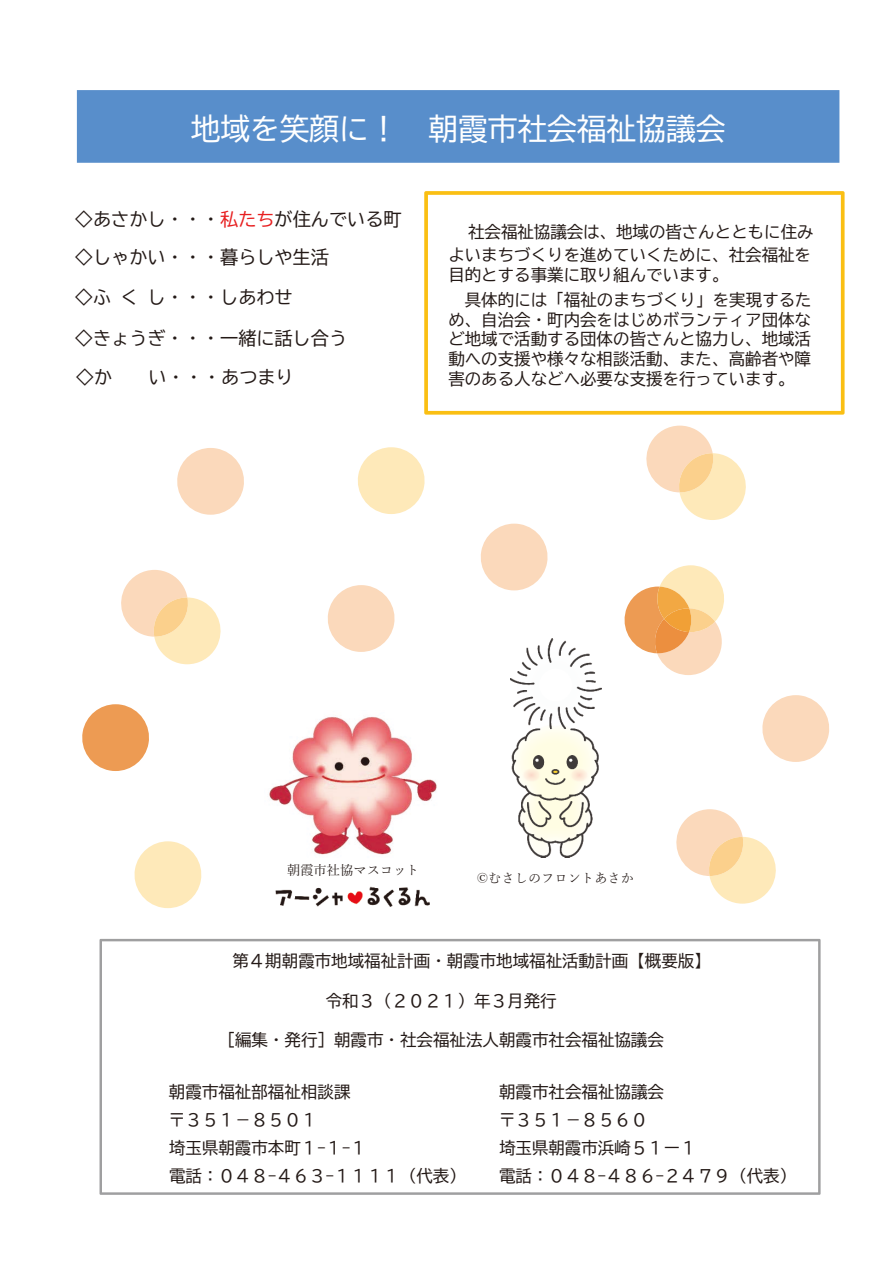
<style>
.page{position:relative;width:893px;height:1263px;background:#fff}
.page>*{position:absolute;margin:0;border:0;box-sizing:border-box;transform-origin:0 0}
.t1{font:29.7px "BIZ UD Gothic";color:#fff}
.t2{font:18.15px/37.5px "BIZ UD Gothic";color:#231916}
.t3{font:16.5px/19.8px "BIZ UD Gothic";color:#231916;text-align:right}
.t4{font:13.2px "Yu Mincho";color:#231916}
.s1{color:#e71f20}
</style>
<div class="page">
<svg style="left:424px;top:191px;width:421px;height:224px"></svg>
<svg style="left:100px;top:939px;width:721px;height:256px"></svg>
<svg style="left:327px;top:585px;width:68px;height:67px"></svg>
<svg style="left:134px;top:841px;width:68px;height:67px"></svg>
<svg style="left:82px;top:704px;width:67px;height:67px"></svg>
<svg style="left:624px;top:565px;width:100px;height:110px"></svg>
<svg style="left:121px;top:570px;width:100px;height:94px"></svg>
<img style="left:510px;top:639px;width:91px;height:218px">
<img style="left:269px;top:716px;width:168px;height:139px">
<img style="left:275px;top:886px;width:155px;height:21px">
<svg style="left:676px;top:809px;width:100px;height:95px"></svg>
<svg style="left:762px;top:695px;width:68px;height:67px"></svg>
<div style="left:77px;top:90px;width:762px;height:73px;background:#588ecb"></div>
<svg style="left:480px;top:524px;width:68px;height:66px"></svg>
<svg style="left:646px;top:426px;width:100px;height:94px"></svg>
<svg style="left:358px;top:447px;width:67px;height:67px"></svg>
<svg style="left:177px;top:448px;width:67px;height:67px"></svg>
<h1 class="t1" style="left:191px;top:114px;width:536px">地域を笑顔に！ 朝霞市社会福祉協議会</h1>
<p class="t2" style="left:75px;top:200px;width:328px">◇あさかし・・・<span class="s1">私たち</span>が住んでいる町◇しゃかい・・・暮らしや生活</p>
<p class="t2" style="left:75px;top:278px;width:219px">◇ふくし・・・しあわせ</p>
<p class="t2" style="left:75px;top:319px;width:274px;line-height:38.8px">◇きょうぎ・・・一緒に話し合う◇か</p>
<p class="t2" style="left:149px;top:359px;width:147px">い・・・あつまり</p>
<p class="t3" style="left:448px;top:220px;width:367px;line-height:23.1px">社会福祉協議会は、地域の皆さんとともに住みよいまちづくりを進めていくために、社会福祉を</p>
<p class="t3" style="left:465px;top:262px;width:348px;line-height:24.8px;text-align:left;text-indent:-16px">目的とする事業に取り組んでいます。<br>具体的には「福祉のまちづくり」を実現するた</p>
<p class="t3" style="left:448px;top:309px;width:364px;text-align:justify">め、自治会・町内会をはじめボランティア団体など地域で活動する団体の皆さんと協力し、地域活動への支援や様々な相談活動、また、高齢者や障害のある人などへ必要な支援を行っています。</p>
<p class="t4" style="left:287px;top:858px;width:134px">朝霞市社協マスコット</p>
<p class="t4" style="left:477px;top:866px;width:159px">©むさしのフロントあさか</p>
<p class="t3" style="left:232px;top:951px;width:480px">第４期朝霞市地域福祉計画・朝霞市地域福祉活動計画【概要版】</p>
<p class="t3" style="left:326px;top:990px;width:232px">令和３（２０２１）年３月発行</p>
<p class="t3" style="left:219px;top:1030px;width:447px">［編集・発行］朝霞市・社会福祉法人朝霞市社会福祉協議会</p>
<p class="t3" style="left:169px;top:1081px;width:183px">朝霞市福祉部福祉相談課</p>
<p class="t3" style="left:499px;top:1081px;width:166px">朝霞市社会福祉協議会</p>
<p class="t3" style="left:169px;top:1110px;width:150px">〒３５１－８５０１</p>
<p class="t3" style="left:499px;top:1110px;width:150px">〒３５１－８５６０</p>
<p class="t3" style="left:169px;top:1137px;width:199px">埼玉県朝霞市本町１-１-１</p>
<p class="t3" style="left:499px;top:1137px;width:199px">埼玉県朝霞市浜崎５１ー１</p>
<p class="t3" style="left:169px;top:1166px;width:298px">電話：０４８-４６３-１１１１（代表）</p>
<p class="t3" style="left:499px;top:1166px;width:298px">電話：０４８-４８６-２４７９（代表）</p>
</div>
